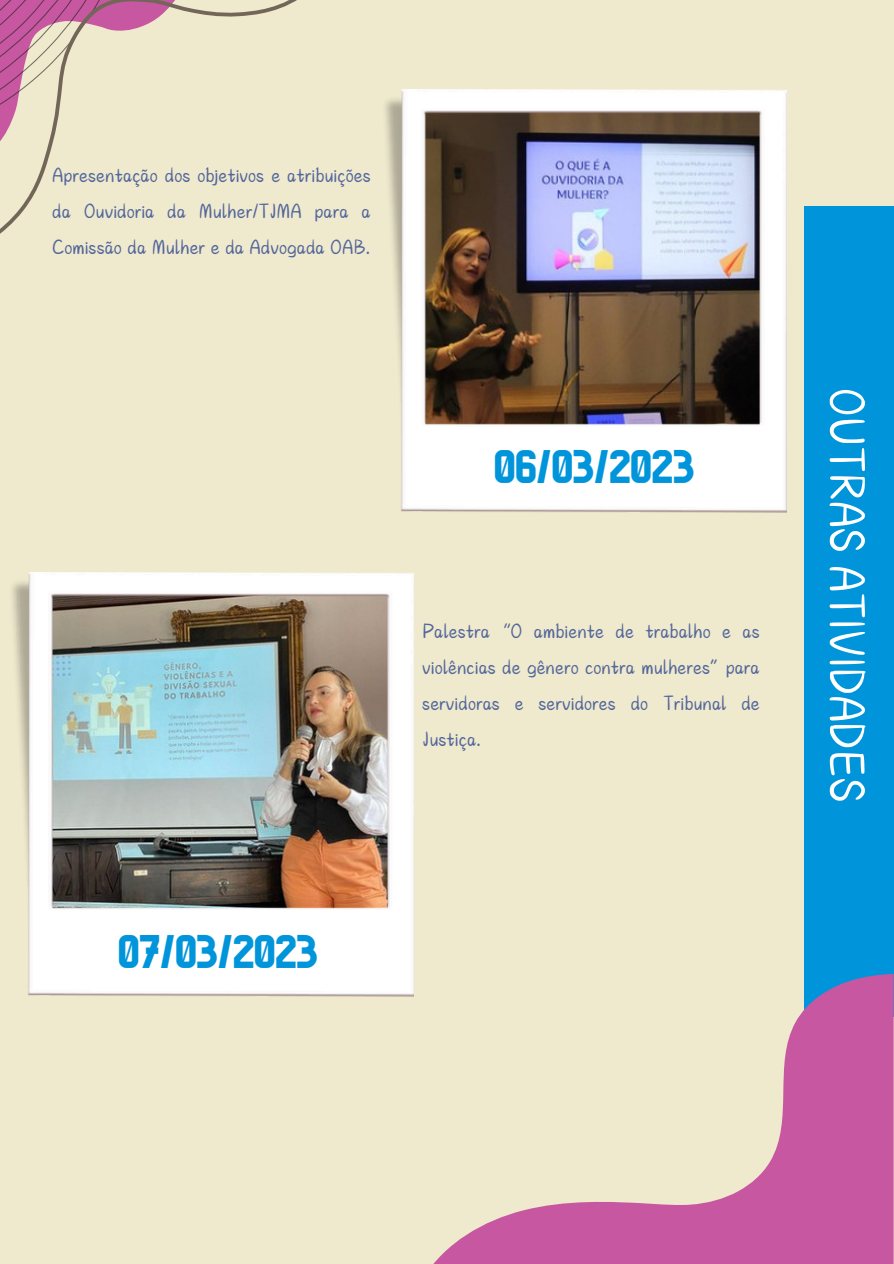
<style>
.page{position:relative;width:894px;height:1264px;background:#fff}
.page>*{position:absolute;margin:0;border:0;box-sizing:border-box;transform-origin:0 0}
.t1{font:54.6px "Canva Milk Ttea";color:#fff}
.t2{font:43.5px "Organic";color:#0095da}
.t3{font:22.5px/36px "Canva Milk Ttea";color:#53679a;text-align:justify}
</style>
<div class="page">
<div style="left:0;top:0;width:893px;height:1263px;background:#efe9ce"></div>
<div style="left:804px;top:206px;width:89px;height:810px;background:#0095da"></div>
<svg style="left:434px;top:973px;width:459px;height:290px"></svg>
<img style="left:385px;top:89px;width:400px;height:424px">
<img style="left:12px;top:573px;width:401px;height:423px">
<svg style="left:0;top:0;width:297px;height:234px"></svg>
<h1 class="t3" style="left:52px;top:156px;width:320px">Apresentação dos objetivos e atribuições da Ouvidoria da Mulher/TJMA para a Comissão da Mulher e da Advogada OAB.</h1>
<h2 class="t2" style="left:119px;top:935px;width:201px">07/03/2023</h2>
<p class="t2" style="left:495px;top:450px;width:202px">06/03/2023</p>
<p class="t3" style="left:422px;top:612px;width:339px">Palestra “O ambiente de trabalho e as violências de gênero contra mulheres” para servidoras e servidores do Tribunal de Justiça.</p>
<p class="t1" style="left:880px;top:388px;width:415px;rotate:90deg">OUTRAS ATIVIDADES</p>
</div>
